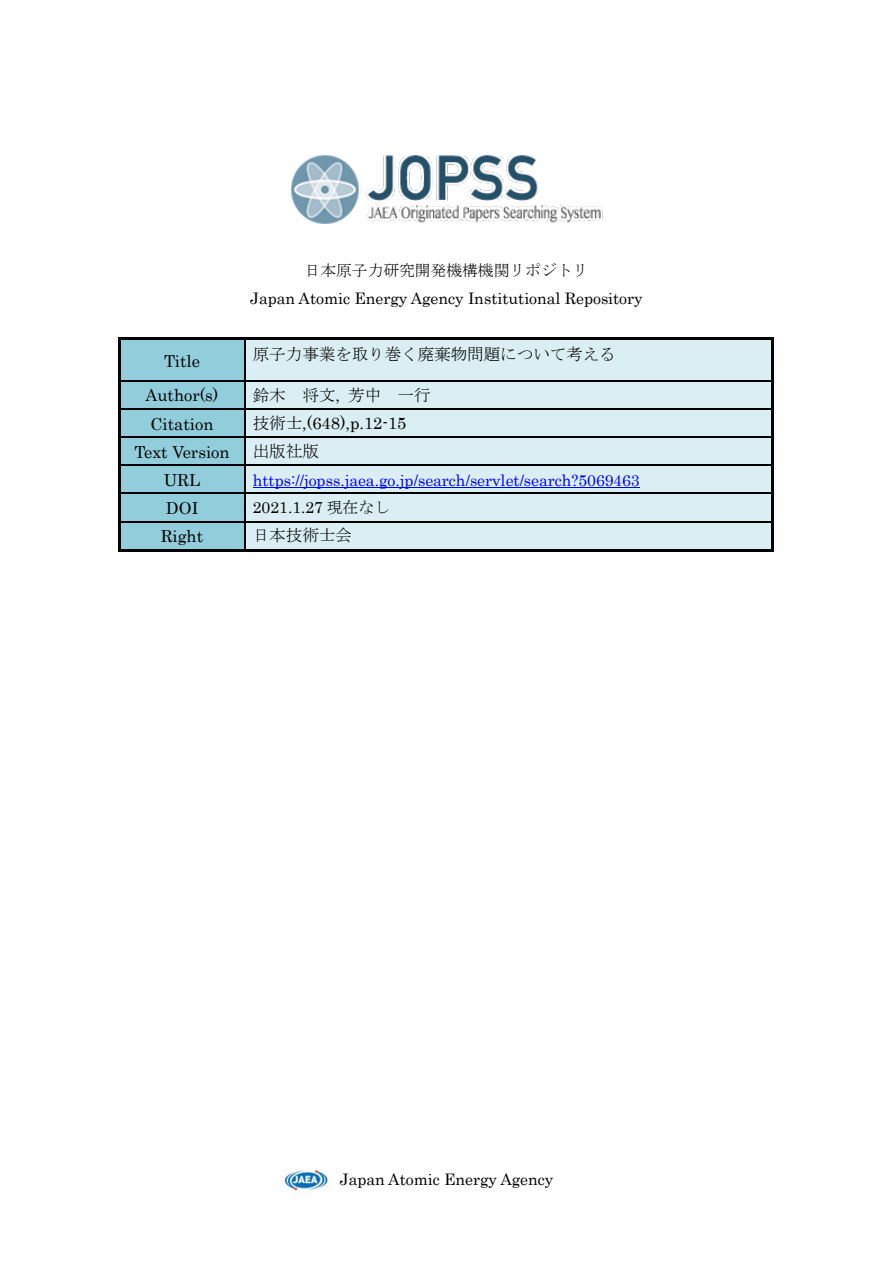
<style>
.page{position:relative;width:893px;height:1263px;background:#fff}
.page>*{position:absolute;margin:0;border:0;box-sizing:border-box;transform-origin:0 0}
.t1{font:16.5px "Century";color:#000}
.t2{font:16.5px "MS Mincho";color:#000}
.t3{font:15.9px "Century";color:#000}
.t4{font:15.9px "Century";color:#00f}
.t5{font:15.9px "MS Mincho";color:#000}
.s1{font-family:"Century"}
.s2{font-family:"MS Mincho"}
</style>
<div class="page">
<img style="left:284px;top:1169px;width:44px;height:22px">
<img style="left:291px;top:155px;width:312px;height:69px">
<div style="left:121px;top:340px;width:123px;height:40px;background:#92cddc"></div>
<div style="left:245px;top:340px;width:526px;height:40px;background:#daeef3"></div>
<hr style="left:121px;top:338px;width:123px;height:2px;background:#000">
<hr style="left:246px;top:338px;width:525px;height:2px;background:#000">
<hr style="left:118px;top:340px;width:3px;height:40px;background:#000">
<hr style="left:244px;top:340px;width:1px;height:40px;background:#000">
<hr style="left:771px;top:340px;width:2px;height:40px;background:#000">
<div style="left:121px;top:381px;width:123px;height:27px;background:#92cddc"></div>
<div style="left:245px;top:381px;width:526px;height:27px;background:#daeef3"></div>
<hr style="left:121px;top:380px;width:123px;height:1px;background:#000">
<hr style="left:245px;top:380px;width:526px;height:1px;background:#000">
<hr style="left:118px;top:381px;width:3px;height:27px;background:#000">
<hr style="left:771px;top:381px;width:2px;height:27px;background:#000">
<div style="left:121px;top:410px;width:123px;height:26px;background:#92cddc"></div>
<div style="left:245px;top:410px;width:526px;height:26px;background:#daeef3"></div>
<hr style="left:121px;top:408px;width:123px;height:2px;background:#000">
<hr style="left:245px;top:408px;width:526px;height:2px;background:#000">
<hr style="left:118px;top:410px;width:3px;height:26px;background:#000">
<hr style="left:771px;top:410px;width:2px;height:26px;background:#000">
<div style="left:121px;top:438px;width:123px;height:27px;background:#92cddc"></div>
<div style="left:245px;top:438px;width:526px;height:27px;background:#daeef3"></div>
<hr style="left:121px;top:436px;width:123px;height:2px;background:#000">
<hr style="left:245px;top:436px;width:526px;height:2px;background:#000">
<hr style="left:118px;top:438px;width:3px;height:27px;background:#000">
<hr style="left:771px;top:438px;width:2px;height:27px;background:#000">
<div style="left:121px;top:466px;width:123px;height:27px;background:#92cddc"></div>
<div style="left:245px;top:466px;width:526px;height:27px;background:#daeef3"></div>
<hr style="left:253px;top:487px;width:387px;height:1px;background:#00f">
<hr style="left:121px;top:465px;width:123px;height:1px;background:#000">
<hr style="left:245px;top:465px;width:526px;height:1px;background:#000">
<hr style="left:118px;top:466px;width:3px;height:27px;background:#000">
<hr style="left:771px;top:466px;width:2px;height:27px;background:#000">
<div style="left:121px;top:494px;width:123px;height:27px;background:#92cddc"></div>
<div style="left:245px;top:494px;width:526px;height:27px;background:#daeef3"></div>
<hr style="left:121px;top:493px;width:123px;height:1px;background:#000">
<hr style="left:245px;top:493px;width:526px;height:1px;background:#000">
<hr style="left:118px;top:494px;width:3px;height:27px;background:#000">
<hr style="left:771px;top:494px;width:2px;height:27px;background:#000">
<div style="left:121px;top:522px;width:123px;height:27px;background:#92cddc"></div>
<div style="left:245px;top:522px;width:526px;height:27px;background:#daeef3"></div>
<hr style="left:121px;top:521px;width:123px;height:1px;background:#000">
<hr style="left:245px;top:521px;width:526px;height:1px;background:#000">
<hr style="left:118px;top:522px;width:3px;height:27px;background:#000">
<hr style="left:121px;top:549px;width:123px;height:2px;background:#000">
<svg style="left:244px;top:380px;width:2px;height:171px"></svg>
<hr style="left:246px;top:549px;width:525px;height:2px;background:#000">
<hr style="left:771px;top:522px;width:2px;height:27px;background:#000">
<p class="t5" style="left:305px;top:262px;width:285px">日本原子力研究開発機構機関リポジトリ</p>
<p class="t3" style="left:250px;top:284px;width:394px">Japan Atomic Energy Agency Institutional Repository</p>
<p class="t1" style="left:164px;top:347px;width:37px">Title</p>
<p class="t2" style="left:253px;top:345px;width:365px">原子力事業を取り巻く廃棄物問題について考える</p>
<p class="t1" style="left:146px;top:382px;width:74px">Author(s)</p>
<p class="t2" style="left:253px;top:387px;width:180px">鈴木 将文<span class="s1">,</span> 芳中 一行</p>
<p class="t1" style="left:151px;top:410px;width:64px">Citation</p>
<p class="t1" style="left:253px;top:409px;width:155px"><span class="s2">技術士</span>,(648),p.12-15</p>
<p class="t1" style="left:135px;top:438px;width:96px">Text Version</p>
<p class="t2" style="left:253px;top:443px;width:68px">出版社版</p>
<p class="t1" style="left:164px;top:466px;width:38px">URL</p>
<p class="t4" style="left:253px;top:466px;width:389px">https://jopss.jaea.go.jp/search/servlet/search?5069463</p>
<p class="t1" style="left:166px;top:494px;width:34px">DOI</p>
<p class="t3" style="left:253px;top:494px;width:139px">2021.1.27 <span class="s2">現在なし</span></p>
<p class="t1" style="left:161px;top:522px;width:44px">Right</p>
<p class="t2" style="left:253px;top:527px;width:101px">日本技術士会</p>
<p class="t3" style="left:340px;top:1166px;width:215px">Japan Atomic Energy Agency</p>
</div>
